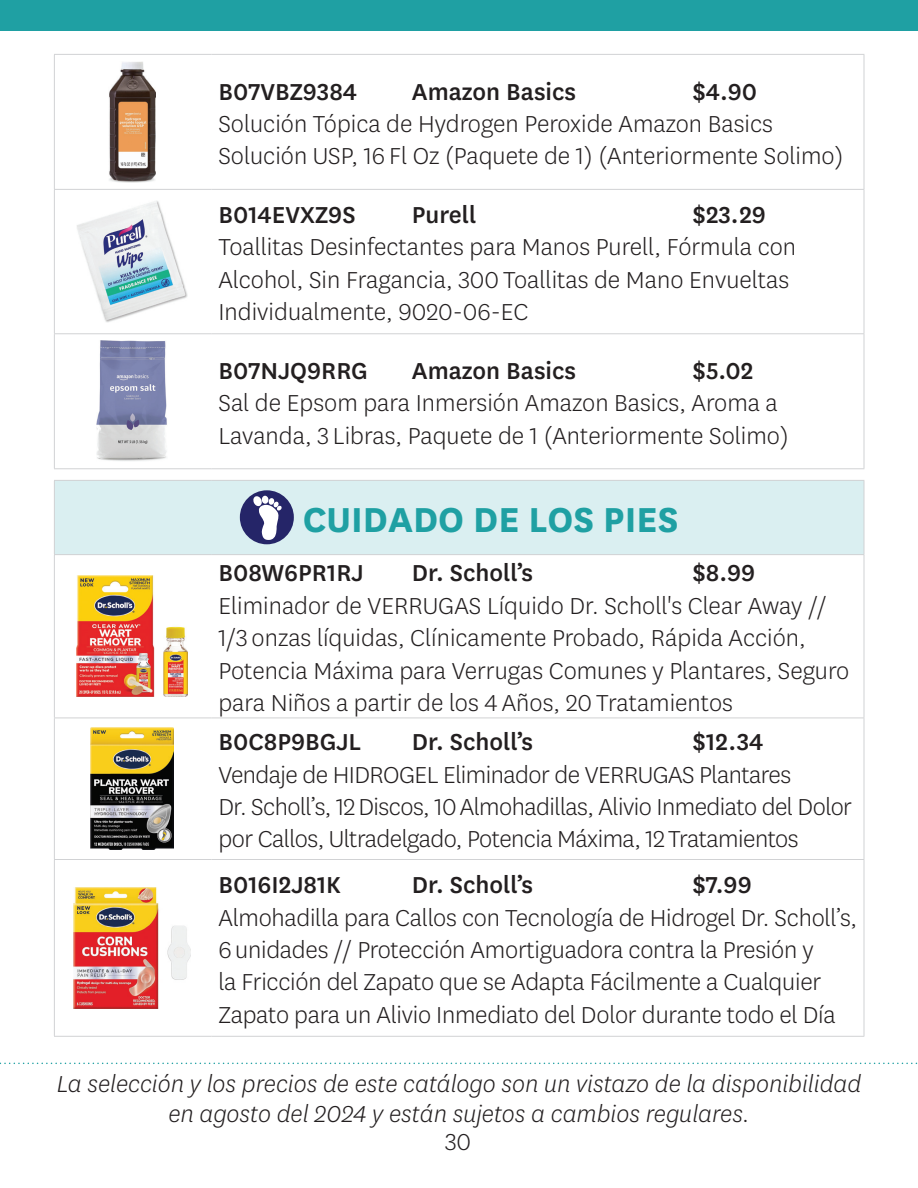
<style>
.page{position:relative;width:918px;height:1188px;background:#fff}
.page>*{position:absolute;margin:0;border:0;box-sizing:border-box;transform-origin:0 0}
.t1{font:700 40.5px "Centene Sans";color:#1fa0a3}
.t2{font:300 27px/32.4px "Centene Sans";letter-spacing:-.005em;color:#231f20}
.t3{font:500 27px "Centene Sans";color:#231f20}
.t4{font:italic 300 27px/30px "Centene Sans";color:#231f20;text-align:center}
</style>
<div class="page">
<div style="left:0;top:0;width:918px;height:31px;background:#1fa0a3"></div>
<svg style="left:0;top:1063px;width:918px;height:1px"></svg>
<div style="left:54px;top:480px;width:810px;height:75px;background:#daeff1"></div>
<hr style="left:864px;top:481px;width:1px;height:73px;background:#d1d2d4">
<hr style="left:54px;top:54px;width:158px;height:1px;background:#d1d2d4">
<hr style="left:54px;top:55px;width:1px;height:134px;background:#d1d2d4">
<hr style="left:212px;top:54px;width:652px;height:1px;background:#d1d2d4">
<hr style="left:864px;top:55px;width:1px;height:134px;background:#d1d2d4">
<hr style="left:54px;top:189px;width:158px;height:1px;background:#d1d2d4">
<hr style="left:54px;top:190px;width:1px;height:143px;background:#d1d2d4">
<hr style="left:212px;top:189px;width:652px;height:1px;background:#d1d2d4">
<hr style="left:864px;top:190px;width:1px;height:143px;background:#d1d2d4">
<hr style="left:54px;top:333px;width:158px;height:1px;background:#d1d2d4">
<hr style="left:54px;top:334px;width:1px;height:134px;background:#d1d2d4">
<hr style="left:212px;top:333px;width:652px;height:1px;background:#d1d2d4">
<hr style="left:864px;top:334px;width:1px;height:134px;background:#d1d2d4">
<hr style="left:54px;top:468px;width:158px;height:1px;background:#d1d2d4">
<hr style="left:212px;top:468px;width:652px;height:1px;background:#d1d2d4">
<hr style="left:54px;top:480px;width:158px;height:1px;background:#d1d2d4">
<hr style="left:54px;top:481px;width:1px;height:73px;background:#d1d2d4">
<hr style="left:212px;top:480px;width:652px;height:1px;background:#d1d2d4">
<hr style="left:54px;top:554px;width:158px;height:1px;background:#d1d2d4">
<hr style="left:54px;top:555px;width:1px;height:163px;background:#d1d2d4">
<hr style="left:212px;top:554px;width:652px;height:1px;background:#d1d2d4">
<hr style="left:864px;top:555px;width:1px;height:163px;background:#d1d2d4">
<hr style="left:54px;top:718px;width:158px;height:1px;background:#d1d2d4">
<hr style="left:54px;top:718px;width:1px;height:141px;background:#d1d2d4">
<hr style="left:212px;top:718px;width:652px;height:1px;background:#d1d2d4">
<hr style="left:864px;top:718px;width:1px;height:141px;background:#d1d2d4">
<hr style="left:54px;top:859px;width:158px;height:1px;background:#d1d2d4">
<hr style="left:54px;top:860px;width:1px;height:176px;background:#d1d2d4">
<hr style="left:212px;top:859px;width:652px;height:1px;background:#d1d2d4">
<hr style="left:864px;top:860px;width:1px;height:176px;background:#d1d2d4">
<hr style="left:54px;top:1036px;width:158px;height:1px;background:#d1d2d4">
<hr style="left:212px;top:1036px;width:652px;height:1px;background:#d1d2d4">
<img style="left:109px;top:62px;width:46px;height:121px">
<img style="left:77px;top:201px;width:111px;height:121px">
<img style="left:97px;top:340px;width:70px;height:121px">
<div style="left:240px;top:490px;width:54px;height:54px;background:#252568;border-radius:50%"></div>
<svg style="left:253px;top:496px;width:29px;height:44px"></svg>
<img style="left:77px;top:575px;width:110px;height:122px">
<img style="left:90px;top:728px;width:84px;height:121px">
<img style="left:73px;top:887px;width:118px;height:122px">
<p class="t3" style="left:218px;top:73px;width:140px">B07VBZ9384</p>
<p class="t3" style="left:412px;top:73px;width:166px">Amazon Basics</p>
<p class="t3" style="left:692px;top:73px;width:66px">$4.90</p>
<p class="t2" style="left:218px;top:107px;width:627px">Solución Tópica de Hydrogen Peroxide Amazon Basics<br>Solución USP, 16 Fl Oz (Paquete de 1) (Anteriormente Solimo)</p>
<p class="t3" style="left:218px;top:196px;width:139px">B014EVXZ9S</p>
<p class="t3" style="left:412px;top:196px;width:66px">Purell</p>
<p class="t3" style="left:692px;top:196px;width:75px">$23.29</p>
<p class="t2" style="left:218px;top:230px;width:579px">Toallitas Desinfectantes para Manos Purell, Fórmula con<br>Alcohol, Sin Fragancia, 300 Toallitas de Mano Envueltas<br>Individualmente, 9020-06-EC</p>
<p class="t3" style="left:218px;top:352px;width:151px">B07NJQ9RRG</p>
<p class="t3" style="left:412px;top:352px;width:166px">Amazon Basics</p>
<p class="t3" style="left:692px;top:352px;width:62px">$5.02</p>
<p class="t2" style="left:218px;top:386px;width:572px">Sal de Epsom para Inmersión Amazon Basics, Aroma a<br>Lavanda, 3 Libras, Paquete de 1 (Anteriormente Solimo)</p>
<h2 class="t1" style="left:303px;top:491px;width:377px">CUIDADO DE LOS PIES</h2>
<p class="t3" style="left:218px;top:555px;width:147px">B08W6PR1RJ</p>
<p class="t3" style="left:412px;top:555px;width:123px">Dr. Scholl’s</p>
<p class="t3" style="left:692px;top:555px;width:65px">$8.99</p>
<p class="t2" style="left:218px;top:589px;width:632px">Eliminador de VERRUGAS Líquido Dr. Scholl's Clear Away // 1/3 onzas líquidas, Clínicamente Probado, Rápida Acción, Potencia Máxima para Verrugas Comunes y Plantares, Seguro para Niños a partir de los 4 Años, 20 Tratamientos</p>
<p class="t3" style="left:218px;top:724px;width:144px">B0C8P9BGJL</p>
<p class="t3" style="left:412px;top:724px;width:123px">Dr. Scholl’s</p>
<p class="t3" style="left:692px;top:724px;width:72px">$12.34</p>
<p class="t2" style="left:218px;top:757px;width:635px">Vendaje de HIDROGEL Eliminador de VERRUGAS Plantares<br>Dr. Scholl’s, 12 Discos, 10 Almohadillas, Alivio Inmediato del Dolor por Callos, Ultradelgado, Potencia Máxima, 12 Tratamientos</p>
<p class="t3" style="left:218px;top:867px;width:124px">B016I2J81K</p>
<p class="t3" style="left:412px;top:867px;width:123px">Dr. Scholl’s</p>
<p class="t3" style="left:692px;top:867px;width:61px">$7.99</p>
<p class="t2" style="left:218px;top:900px;width:640px">Almohadilla para Callos con Tecnología de Hidrogel Dr. Scholl’s, 6 unidades // Protección Amortiguadora contra la Presión y<br>la Fricción del Zapato que se Adapta Fácilmente a Cualquier Zapato para un Alivio Inmediato del Dolor durante todo el Día</p>
<p class="t4" style="left:57px;top:1068px;width:806px">La selección y los precios de este catálogo son un vistazo de la disponibilidad en agosto del 2024 y están sujetos a cambios regulares.</p>
<p class="t2" style="left:445px;top:1125px;width:28px">30</p>
</div>
